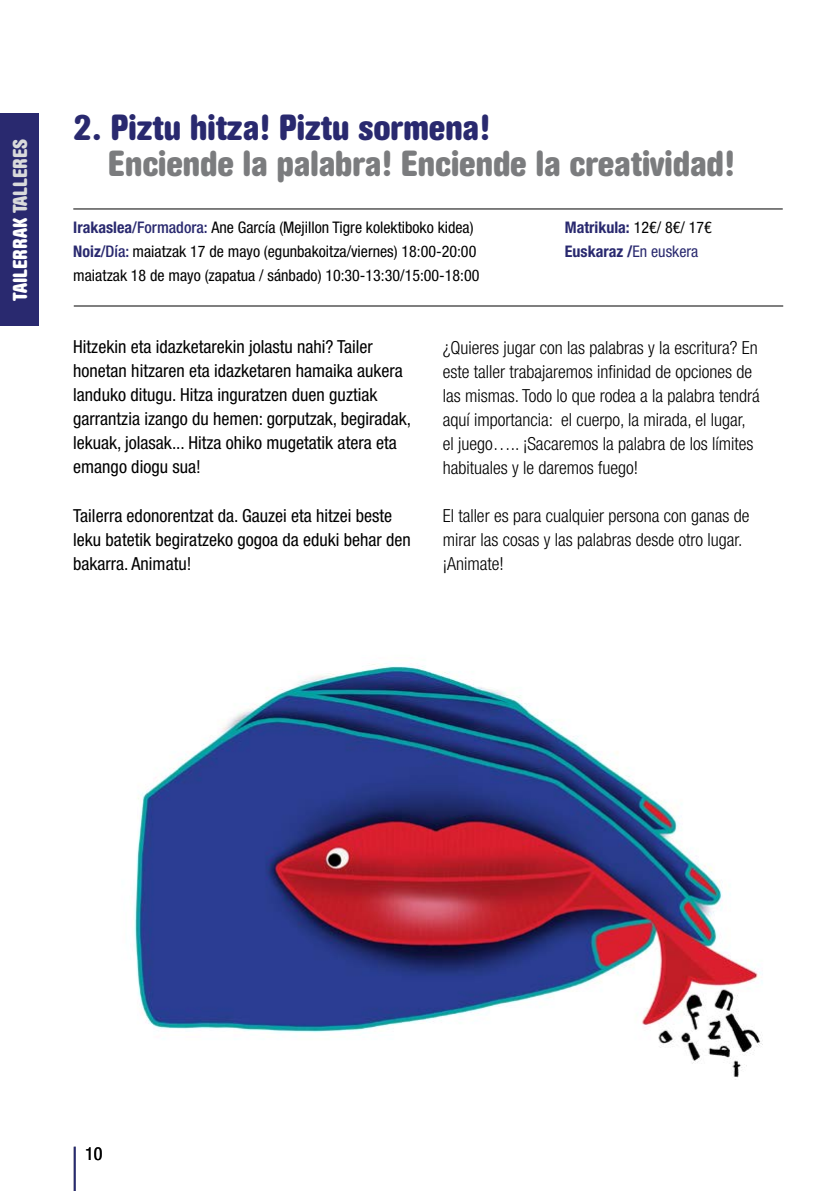
<style>
.page{position:relative;width:840px;height:1191px;background:#fff}
.page>*{position:absolute;margin:0;border:0;box-sizing:border-box;transform-origin:0 0}
.t1{font:700 condensed 36px "AG Book Rounded";color:#7b7c7e}
.t2{font:700 condensed 36px "AG Book Rounded";color:#29296f}
.t3{font:700 condensed 20px "AG Book Rounded";color:#fff}
.t4{font:condensed 18px/24px "Helvetica Neue LT Pro";color:#000}
.t5{font:300 condensed 18px/24px "Helvetica Neue LT Pro";color:#000}
.t6{font:condensed 16px/24px "Helvetica Neue LT Pro";color:#000}
.t7{font:700 condensed 16px/24px "Helvetica Neue LT Pro";color:#29296f}
.s1{color:#d9dadb}
.s2{font-weight:700;color:#29296f}
.s3{font-weight:500;color:#29296f}
.s4{font-weight:400;color:#000}
.s5{font-weight:400}
</style>
<div class="page">
<hr style="left:73px;top:208px;width:709px;height:1px;background:#000">
<hr style="left:74px;top:305px;width:708px;height:1px;background:#000">
<img style="left:134px;top:664px;width:629px;height:416px">
<hr style="left:74px;top:1146px;width:2px;height:45px;background:#272a6e">
<div style="left:0;top:113px;width:38px;height:213px;background:#29296f"></div>
<p class="t3" style="left:8px;top:301px;width:163px;rotate:-90deg">TAILERRAK <span class="s1">TALLERES</span></p>
<h1 class="t2" style="left:74px;top:107px;width:417px">2. Piztu hitza! Piztu sormena!</h1>
<h1 class="t1" style="left:108px;top:143px;width:627px">Enciende la palabra! Enciende la creatividad!</h1>
<p class="t6" style="left:73px;top:216px;width:407px"><span class="s2">Irakaslea</span><span class="s3">/Formadora:</span> Ane García (Mejillon Tigre kolektiboko kidea)<br><span class="s2">Noiz</span><span class="s3">/Día:</span> maiatzak 17 de mayo (egunbakoitza/viernes) 18:00-20:00 maiatzak 18 de mayo (zapatua / sánbado) 10:30-13:30/15:00-18:00</p>
<p class="t7" style="left:564px;top:215px;width:148px">Matrikula: <span class="s4">12€/ 8€/ 17€<br></span>Euskaraz /<span class="s5">En euskera</span></p>
<p class="t4" style="left:73px;top:335px;width:339px">Hitzekin eta idazketarekin jolastu nahi? Tailer honetan hitzaren eta idazketaren hamaika aukera landuko ditugu. Hitza inguratzen duen guztiak garrantzia izango du hemen: gorputzak, begiradak, lekuak, jolasak... Hitza ohiko mugetatik atera eta emango diogu sua!</p>
<p class="t4" style="left:73px;top:503px;width:339px">Tailerra edonorentzat da. Gauzei eta hitzei beste leku batetik begiratzeko gogoa da eduki behar den bakarra. Animatu!</p>
<p class="t5" style="left:442px;top:335px;width:318px">¿Quieres jugar con las palabras y la escritura? En este taller trabajaremos infinidad de opciones de las mismas. Todo lo que rodea a la palabra tendrá aquí importancia: el cuerpo, la mirada, el lugar, el juego….. ¡Sacaremos la palabra de los límites habituales y le daremos fuego!</p>
<p class="t5" style="left:442px;top:503px;width:308px">El taller es para cualquier persona con ganas de mirar las cosas y las palabras desde otro lugar. ¡Animate!</p>
<p class="t4" style="left:85px;top:1141px;width:19px">10</p>
</div>
